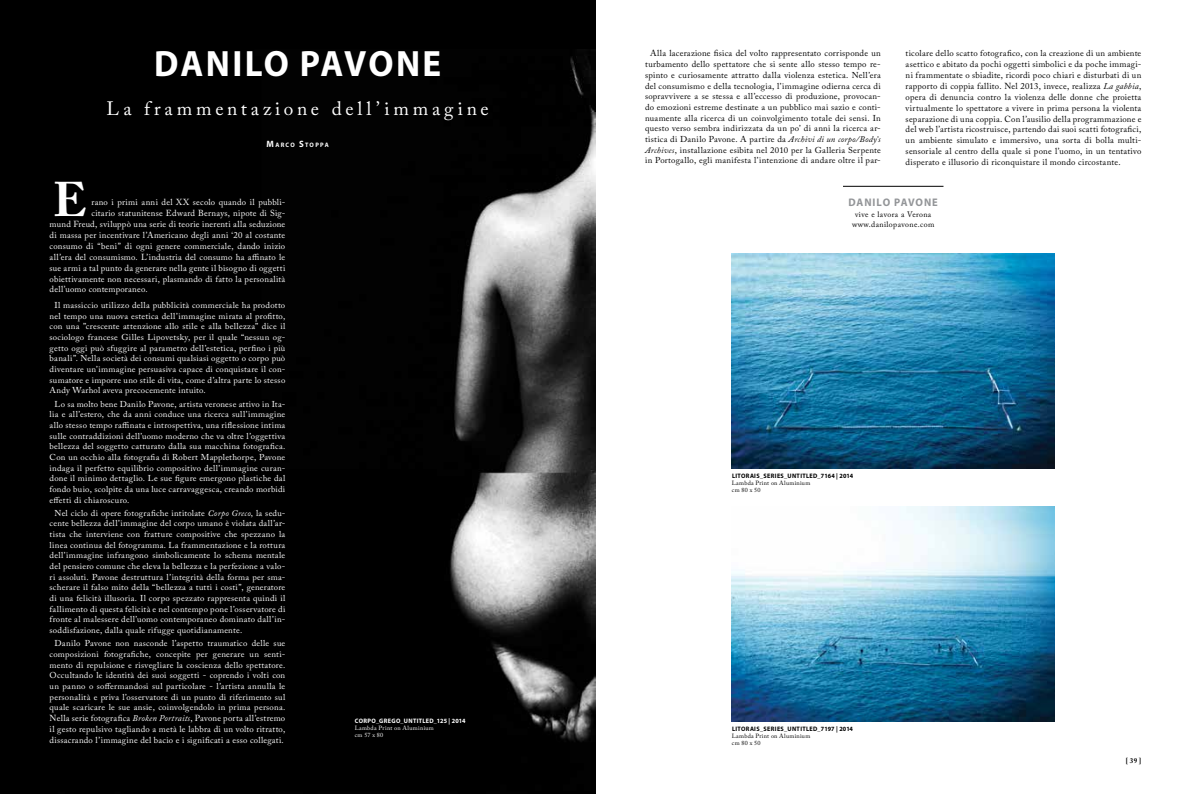
<style>
.page{position:relative;width:1191px;height:794px;background:#fff}
.page>*{position:absolute;margin:0;border:0;box-sizing:border-box;transform-origin:0 0}
.t1{font:700 48.3px "Adobe Caslon Pro";color:#fff}
.t2{font:700 36.75px "Myriad Pro";letter-spacing:.065em;color:#fff;scale:.95 1}
.t3{font:19.25px "Adobe Caslon Pro";letter-spacing:.2em;color:#fff}
.t4{font:700 11.03px "Myriad Pro";letter-spacing:.08em;color:#939598;scale:.95 1}
.t5{font:8.75px/10.9px "Adobe Caslon Pro";letter-spacing:.025em;color:#000;text-align:center}
.t6{font:8.75px/10.9px "Adobe Caslon Pro";letter-spacing:.025em;color:#fff;text-align:justify}
.t7{font:8.58px/10.7px "Adobe Caslon Pro";letter-spacing:.025em;color:#fff;text-align:justify}
.t8{font:8.58px/10.7px "Adobe Caslon Pro";letter-spacing:.025em;color:#000;text-align:justify}
.t9{font:7.88px/10.5px "Adobe Caslon Pro";letter-spacing:.05em;color:#000;text-align:center}
.t10{font:700 7px "Adobe Caslon Pro";color:#000}
.t11{font:700 6.39px "Myriad Pro";letter-spacing:.05em;color:#000;scale:.95 1}
.t12{font:700 6.39px "Myriad Pro";letter-spacing:.05em;color:#fff;scale:.95 1}
.t13{font:700 6.39px "Myriad Pro";letter-spacing:.21em;color:#fff;scale:.95 1}
.t14{font:6.12px/7px "Adobe Caslon Pro";letter-spacing:.045em;color:#000}
.t15{font:6.12px/7px "Adobe Caslon Pro";letter-spacing:.05em;color:#fff}
.s1{font-size:9.19px}
.s2{font-style:italic}
.s3{font-size:8.58px}
</style>
<div class="page">
<div style="left:0;top:0;width:595px;height:794px;background:#000"></div>
<img style="left:450px;top:56px;width:145px;height:686px">
<hr style="left:843px;top:186px;width:100px;height:1px;background:#000">
<img style="left:732px;top:253px;width:322px;height:215px">
<img style="left:732px;top:506px;width:322px;height:215px">
<h2 class="t2" style="left:154px;top:40px;width:304px">DANILO PAVONE</h2>
<h3 class="t3" style="left:107px;top:97px;width:384px">La frammentazione dell’immagine</h3>
<p class="t13" style="left:267px;top:140px;width:67px"><span class="s1">M</span>ARCO <span class="s1">S</span>TOPPA</p>
<h1 class="t1" style="left:53px;top:171px;width:35px">E</h1>
<p class="t6" style="left:91px;top:196px;width:195px">rano i primi anni del XX secolo quando il pubbli-</p>
<p class="t6" style="left:91px;top:207px;width:195px">citario statunitense Edward Bernays, nipote di Sig-</p>
<p class="t6" style="left:50px;top:218px;width:237px">mund Freud, sviluppò una serie di teorie inerenti alla seduzione</p>
<p class="t6" style="left:50px;top:229px;width:237px">di massa per incentivare l’Americano degli anni ‘20 al costante</p>
<p class="t6" style="left:50px;top:240px;width:237px">consumo di “beni” di ogni genere commerciale, dando inizio</p>
<p class="t6" style="left:50px;top:251px;width:237px">all’era del consumismo. L’industria del consumo ha affinato le</p>
<p class="t6" style="left:50px;top:262px;width:237px">sue armi a tal punto da generare nella gente il bisogno di oggetti</p>
<p class="t6" style="left:50px;top:273px;width:237px">obiettivamente non necessari, plasmando di fatto la personalità</p>
<p class="t6" style="left:50px;top:284px;width:100px">dell’uomo contemporaneo.</p>
<p class="t7" style="left:50px;top:300px;width:237px;text-indent:5px">Il massiccio utilizzo della pubblicità commerciale ha prodotto nel tempo una nuova estetica dell’immagine mirata al profitto, con una ”crescente attenzione allo stile e alla bellezza” dice il sociologo francese Gilles Lipovetsky, per il quale “nessun og&shy;getto oggi può sfuggire al parametro dell’estetica, perfino i più banali”. Nella società dei consumi qualsiasi oggetto o corpo può diventare un’immagine persuasiva capace di conquistare il con&shy;sumatore e imporre uno stile di vita, come d’altra parte lo stesso Andy Warhol aveva precocemente intuito.</p>
<p class="t7" style="left:50px;top:398px;width:237px;text-indent:5px">Lo sa molto bene Danilo Pavone, artista veronese attivo in Ita&shy;lia e all’estero, che da anni conduce una ricerca sull’immagine allo stesso tempo raffinata e introspettiva, una riflessione intima sulle contraddizioni dell’uomo moderno che va oltre l’oggettiva bellezza del soggetto catturato dalla sua macchina fotografica.<br>Con un occhio alla fotografia di Robert Mapplethorpe, Pavone indaga il perfetto equilibrio compositivo dell’immagine curan&shy;done il minimo dettaglio. Le sue figure emergono plastiche dal fondo buio, scolpite da una luce carravaggesca, creando morbidi effetti di chiaroscuro.</p>
<p class="t7" style="left:50px;top:507px;width:237px;text-indent:5px">Nel ciclo di opere fotografiche intitolate <span class="s2">Corpo Greco</span>, la sedu&shy;cente bellezza dell’immagine del corpo umano è violata dall’ar&shy;tista che interviene con fratture compositive che spezzano la linea continua del fotogramma. La frammentazione e la rottura dell’immagine infrangono simbolicamente lo schema mentale del pensiero comune che eleva la bellezza e la perfezione a valo&shy;ri assoluti. Pavone destruttura l’integrità della forma per sma&shy;scherare il falso mito della “bellezza a tutti i costi”, generatore di una felicità illusoria. Il corpo spezzato rappresenta quindi il fallimento di questa felicità e nel contempo pone l’osservatore di fronte al malessere dell’uomo contemporaneo dominato dall’in&shy;soddisfazione, dalla quale rifugge quotidianamente.</p>
<p class="t7" style="left:50px;top:638px;width:237px;text-align:center">Danilo Pavone non nasconde l’aspetto traumatico delle sue composizioni fotografiche, concepite per generare un senti&shy;mento di repulsione e risvegliare la coscienza dello spettatore.<br>Occultando le identità dei suoi soggetti - coprendo i volti con un panno o soffermandosi sul particolare - l’artista annulla le personalità e priva l’osservatore di un punto di riferimento sul quale scaricare le sue ansie, coinvolgendolo in prima persona.</p>
<p class="t6" style="left:50px;top:712px;width:237px">Nella serie fotografica <span class="s2">Broken Portraits</span>, Pavone porta all’estremo il gesto repulsivo tagliando a metà le labbra di un volto ritratto, dissacrando l’immagine del bacio e i significati a esso collegati.</p>
<p class="t12" style="left:355px;top:716px;width:118px">CORPO_GREGO_UNTITLED_125 | 2014</p>
<p class="t15" style="left:355px;top:724px;width:81px">Lambda Print on Aluminium cm 57 x 80</p>
<p class="t5" style="left:645px;top:48px;width:237px">Alla lacerazione fisica del volto rappresentato corrisponde un turbamento dello spettatore che si sente allo stesso tempo re&shy;spinto e curiosamente attratto dalla violenza estetica. <span class="s3">Nell’era</span></p>
<p class="t8" style="left:645px;top:80px;width:237px">del consumismo e della tecnologia, l’immagine odierna cerca di sopravvivere a se stessa e all’eccesso di produzione, provocan&shy;do emozioni estreme destinate a un pubblico mai sazio e conti&shy;nuamente alla ricerca di un coinvolgimento totale dei sensi. In questo verso sembra indirizzata da un po’ di anni la ricerca ar&shy;tistica di Danilo Pavone. A partire da <span class="s2">Archivi di un corpo/Body’s Archives</span>, installazione esibita nel 2010 per la Galleria Serpente in Portogallo, egli manifesta l’intenzione di andare oltre il par-</p>
<p class="t8" style="left:905px;top:48px;width:237px">ticolare dello scatto fotografico, con la creazione di un ambiente</p>
<p class="t5" style="left:905px;top:58px;width:237px;text-align:justify"><span class="s3">asettico e abitato da</span> pochi oggetti simbolici e da poche immagi&shy;ni frammentate o sbiadite, ricordi poco chiari e disturbati di un rapporto di coppia fallito. Nel 2013, invece, realizza <span class="s2">La gabbia</span>, opera di denuncia contro la violenza delle donne che proietta virtualmente lo spettatore a vivere in prima persona la violenta separazione di una coppia. Con l’ausilio della programmazione e del web l’artista ricostruisce, partendo dai suoi scatti fotografici, un ambiente simulato e immersivo, una sorta di bolla multi&shy;sensoriale al centro della quale si pone l’uomo, in un tentativo disperato e illusorio di riconquistare il mondo circostante.</p>
<p class="t4" style="left:848px;top:195px;width:96px">DANILO PAVONE</p>
<p class="t9" style="left:852px;top:209px;width:84px">vive e lavora a Verona www.danilopavone.com</p>
<p class="t11" style="left:732px;top:471px;width:129px">LITORAIS_SERIES_UNTITLED_7164 | 2014</p>
<p class="t14" style="left:732px;top:479px;width:80px">Lambda Print on Aluminium cm 80 x 50</p>
<p class="t11" style="left:732px;top:724px;width:129px">LITORAIS_SERIES_UNTITLED_7197 | 2014</p>
<p class="t14" style="left:732px;top:732px;width:80px">Lambda Print on Aluminium cm 80 x 50</p>
<p class="t10" style="left:1125px;top:756px;width:17px">[ 39 ]</p>
</div>
